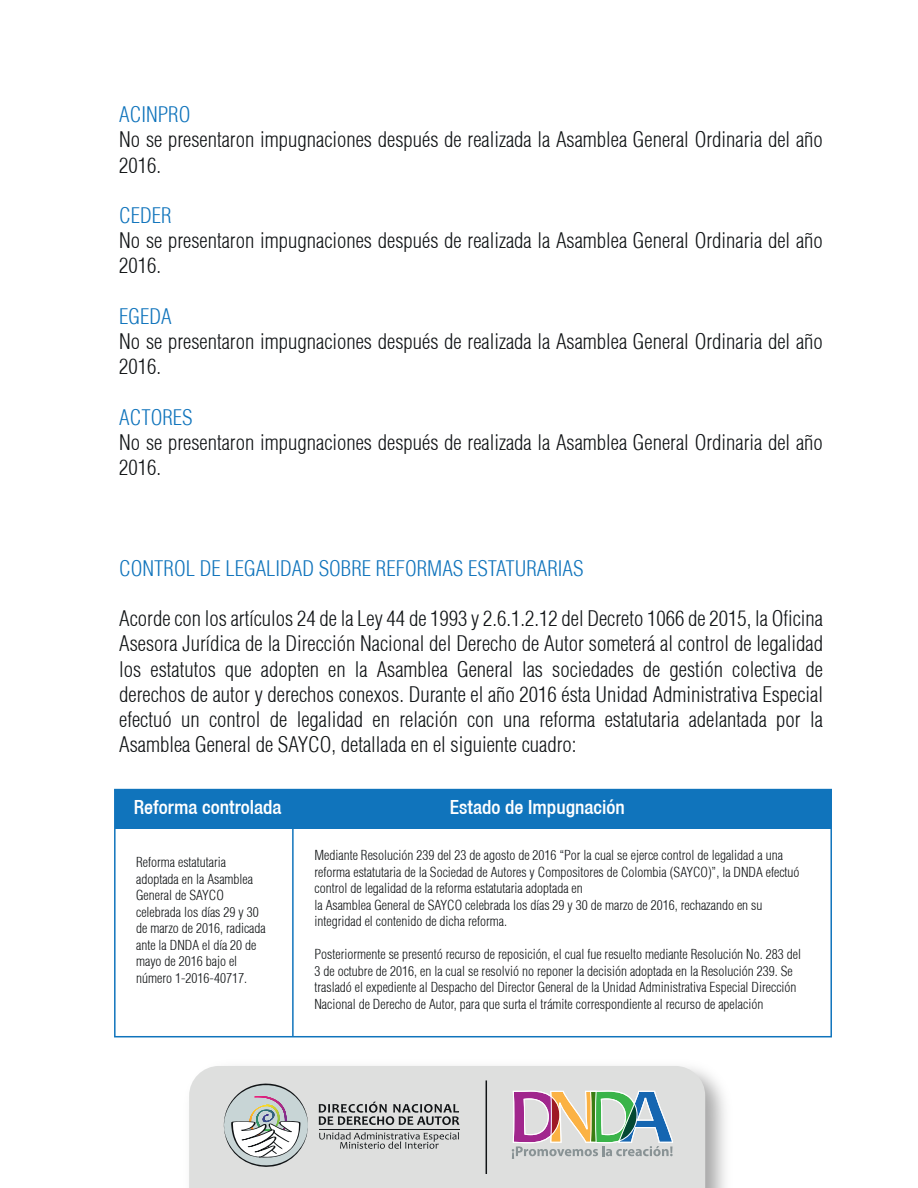
<style>
.page{position:relative;width:918px;height:1188px;background:#fff}
.page>*{position:absolute;margin:0;border:0;box-sizing:border-box;transform-origin:0 0}
.t1{font:300 condensed 21px/25.2px "Helvetica";color:#111416}
.t2{font:300 condensed 21px "Helvetica";color:#1074bc}
.t3{font:500 condensed 19.5px "Helvetica 67";color:#fff}
.t4{font:300 condensed 13.5px/16.5px "Helvetica";color:#111416}
</style>
<div class="page">
<img style="left:705px;top:1073px;width:20px;height:115px">
<div style="left:189px;top:1066px;width:516px;height:122px;background:#dedfde"></div>
<svg style="left:319px;top:1102px;width:140px;height:23px;background:#9ea0a0"></svg>
<svg style="left:319px;top:1132px;width:140px;height:17px;background:#b7b8b8"></svg>
<hr style="left:319px;top:1129px;width:140px;height:1px;background:#111416">
<svg style="left:222px;top:1082px;width:86px;height:88px"></svg>
<svg style="left:512px;top:1091px;width:161px;height:68px;background:#b7b7b5"></svg>
<hr style="left:486px;top:1080px;width:1px;height:94px;background:#111416">
<hr style="left:292px;top:794px;width:2px;height:243px;background:#1074bc">
<div style="left:114px;top:789px;width:718px;height:248px;border:2px solid #1074bc"></div>
<div style="left:115px;top:790px;width:716px;height:39px;background:#1074bc"></div>
<h1 class="t2" style="left:119px;top:102px;width:73px">ACINPRO</h1>
<h1 class="t1" style="left:119px;top:127px;width:705px">No se presentaron impugnaciones después de realizada la Asamblea General Ordinaria del año<br>2016.</h1>
<h1 class="t2" style="left:119px;top:202px;width:54px">CEDER</h1>
<h1 class="t1" style="left:119px;top:228px;width:705px">No se presentaron impugnaciones después de realizada la Asamblea General Ordinaria del año<br>2016.</h1>
<h1 class="t2" style="left:119px;top:303px;width:54px">EGEDA</h1>
<h1 class="t1" style="left:119px;top:329px;width:705px">No se presentaron impugnaciones después de realizada la Asamblea General Ordinaria del año<br>2016.</h1>
<h1 class="t2" style="left:119px;top:404px;width:75px">ACTORES</h1>
<h1 class="t1" style="left:119px;top:430px;width:705px">No se presentaron impugnaciones después de realizada la Asamblea General Ordinaria del año<br>2016.</h1>
<h1 class="t2" style="left:119px;top:555px;width:466px">CONTROL DE LEGALIDAD SOBRE REFORMAS ESTATURARIAS</h1>
<p class="t1" style="left:119px;top:606px;width:705px;text-align:justify">Acorde con los artículos 24 de la Ley 44 de 1993 y 2.6.1.2.12 del Decreto 1066 de 2015, la Oficina Asesora Jurídica de la Dirección Nacional del Derecho de Autor someterá al control de legalidad los estatutos que adopten en la Asamblea General las sociedades de gestión colectiva de derechos de autor y derechos conexos. Durante el año 2016 ésta Unidad Administrativa Especial efectuó un control de legalidad en relación con una reforma estatutaria adelantada por la Asamblea General de SAYCO, detallada en el siguiente cuadro:</p>
<h2 class="t3" style="left:134px;top:796px;width:149px">Reforma controlada</h2>
<h2 class="t3" style="left:450px;top:796px;width:177px">Estado de Impugnación</h2>
<p class="t4" style="left:136px;top:854px;width:131px">Reforma estatutaria adoptada en la Asamblea<br>General de SAYCO celebrada los días 29 y 30 de marzo de 2016, radicada ante la DNDA el día 20 de mayo de 2016 bajo el número 1-2016-40717.</p>
<p class="t4" style="left:314px;top:847px;width:487px">Mediante Resolución 239 del 23 de agosto de 2016 “Por la cual se ejerce control de legalidad a una reforma estatutaria de la Sociedad de Autores y Compositores de Colombia (SAYCO)”, la DNDA efectuó control de legalidad de la reforma estatutaria adoptada en<br>la Asamblea General de SAYCO celebrada los días 29 y 30 de marzo de 2016, rechazando en su integridad el contenido de dicha reforma.</p>
<p class="t4" style="left:314px;top:946px;width:488px">Posteriormente se presentó recurso de reposición, el cual fue resuelto mediante Resolución No. 283 del 3 de octubre de 2016, en la cual se resolvió no reponer la decisión adoptada en la Resolución 239. Se trasladó el expediente al Despacho del Director General de la Unidad Administrativa Especial Dirección Nacional de Derecho de Autor, para que surta el trámite correspondiente al recurso de apelación</p>
</div>
